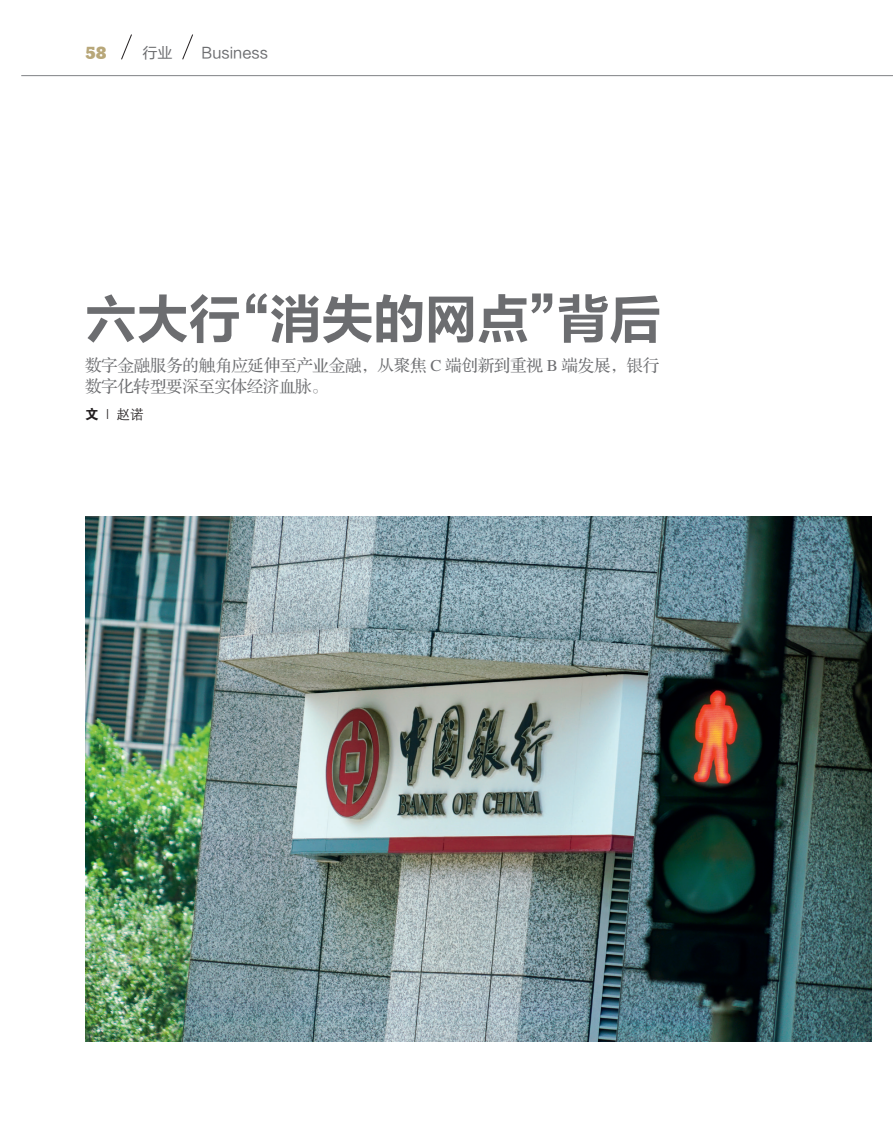
<style>
.page{position:relative;width:893px;height:1127px;background:#fff}
.page>*{position:absolute;margin:0;border:0;box-sizing:border-box;transform-origin:0 0}
.t1{font:51.75px "FZLTCHJW GB1 0";color:#6c6d70}
.t2{font:800 16.95px "Stymie BT";color:#b8a779}
.t3{font:16.5px/21px "FZS3 JW GB1 0";letter-spacing:-.015em;color:#6c6d70}
.t4{font:15px "FZLTHJW GB1 0";color:#6c6d70}
.t5{font:13.5px "FZZDXJW GB1 0";color:#231f20}
.s1{font-family:"FZDHTJW GB1 0"}
</style>
<div class="page">
<hr style="left:21px;top:75px;width:872px;height:1px;background:#808285">
<svg style="left:121px;top:34px;width:11px;height:26px"></svg>
<svg style="left:182px;top:34px;width:11px;height:26px"></svg>
<img style="left:85px;top:517px;width:787px;height:524px">
<p class="t2" style="left:85px;top:43px;width:23px">58</p>
<p class="t4" style="left:142px;top:45px;width:31px">行业</p>
<p class="t4" style="left:201px;top:45px;width:68px">Business</p>
<p class="t1" style="left:218px;top:290px;width:364px">“消失的网点”</p>
<p class="t1" style="left:85px;top:290px;width:157px">六大行</p>
<p class="t1" style="left:557px;top:290px;width:105px">背后</p>
<p class="t3" style="left:85px;top:355px;width:576px">数字金融服务的触角应延伸至产业金融，从聚焦 C 端创新到重视 B 端发展，银行数字化转型要深至实体经济血脉。</p>
<p class="t5" style="left:85px;top:407px;width:60px"><span class="s1">文</span> | 赵诺</p>
</div>
